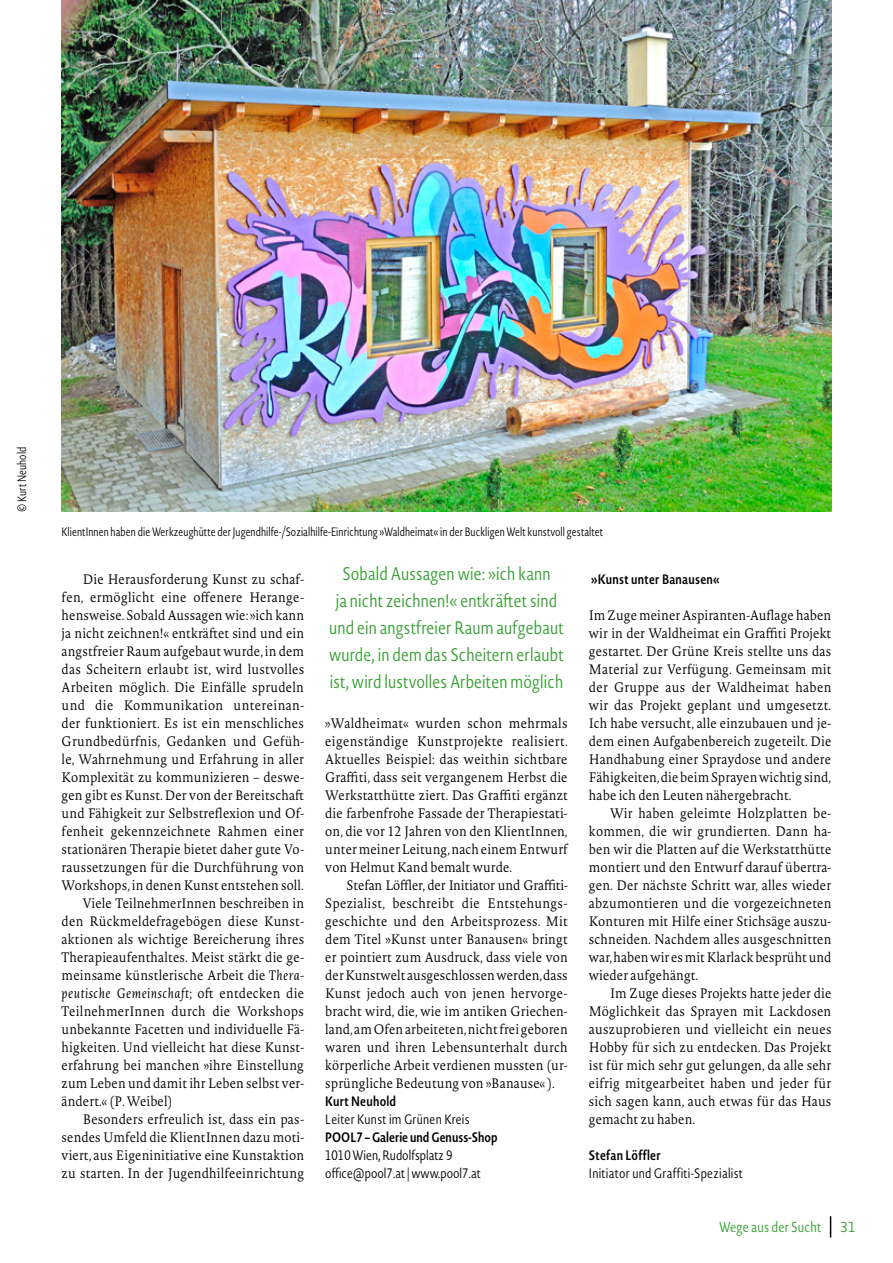
<style>
.page{position:relative;width:893px;height:1263px;background:#fff}
.page>*{position:absolute;margin:0;border:0;box-sizing:border-box;transform-origin:0 0}
.t1{font:300 18px/27px "Novel Sans Cond Pro";letter-spacing:.01em;color:#339e2f;text-align:center}
.t2{font:300 14.25px "Novel Sans Cond Pro";letter-spacing:.01em;color:#339e2f}
.t3{font:300 14.25px "Novel Sans Pro";color:#339e2f}
.t4{font:300 13.5px/18px "Novel Pro";letter-spacing:.015em;color:#000;text-align:justify;scale:.9 1}
.t5{font:300 13.5px/18px "Novel Sans Cond Pro";letter-spacing:.015em;color:#000}
.t6{font:600 13.5px "Novel Sans Cond Pro";letter-spacing:.02em;color:#000}
.t7{font:italic 300 13.5px "Novel Pro";letter-spacing:.04em;color:#000;scale:.9 1}
.t8{font:300 13.5px "Novel Pro";letter-spacing:.035em;color:#000;scale:.9 1}
.t9{font:600 13.5px "Novel Sans Cond Pro";color:#000}
.t10{font:300 12px "Novel Sans Cond Pro";letter-spacing:.01em;color:#000;scale:.93 1}
.s1{font-style:italic}
.s2{font-style:normal}
</style>
<div class="page">
<svg style="left:830px;top:1216px;width:1px;height:21px"></svg>
<img style="left:62px;top:0;width:769px;height:512px">
<p class="t10" style="left:14px;top:512px;width:71px;rotate:-90deg">© Kurt Neuhold</p>
<p class="t10" style="left:62px;top:523px;width:584px">KlientInnen haben die Werkzeughütte der Jugendhilfe-/Sozialhilfe-Einrichtung »Waldheimat« in der Buckligen Welt kunstvoll gestaltet</p>
<p class="t4" style="left:83px;top:569px;width:247px">Die Herausforderung Kunst zu schaf-</p>
<p class="t4" style="left:62px;top:587px;width:271px">fen, ermöglicht eine offenere Herange-</p>
<p class="t4" style="left:62px;top:605px;width:271px">hensweise. Sobald Aussagen wie: »ich kann</p>
<p class="t4" style="left:62px;top:623px;width:271px">ja nicht zeichnen!« entkräftet sind und ein</p>
<p class="t4" style="left:62px;top:641px;width:271px">angstfreier Raum aufgebaut wurde, in dem</p>
<p class="t4" style="left:62px;top:659px;width:271px">das Scheitern erlaubt ist, wird lustvolles</p>
<p class="t4" style="left:62px;top:677px;width:271px">Arbeiten möglich. Die Einfälle sprudeln</p>
<p class="t8" style="left:62px;top:695px;width:271px">und die Kommunikation untereinan-</p>
<p class="t4" style="left:62px;top:713px;width:271px">der funktioniert. Es ist ein menschliches</p>
<p class="t4" style="left:62px;top:731px;width:271px">Grundbedürfnis, Gedanken und Gefüh-</p>
<p class="t4" style="left:62px;top:749px;width:271px">le, Wahrnehmung und Erfahrung in aller</p>
<p class="t4" style="left:62px;top:767px;width:271px">Komplexität zu kommunizieren – deswe-</p>
<p class="t4" style="left:62px;top:785px;width:271px">gen gibt es Kunst. Der von der Bereitschaft</p>
<p class="t4" style="left:62px;top:803px;width:271px">und Fähigkeit zur Selbstreflexion und Of-</p>
<p class="t4" style="left:62px;top:821px;width:271px">fenheit gekennzeichnete Rahmen einer</p>
<p class="t4" style="left:62px;top:839px;width:271px">stationären Therapie bietet daher gute Vo-</p>
<p class="t4" style="left:62px;top:857px;width:271px">raussetzungen für die Durchführung von</p>
<p class="t4" style="left:62px;top:875px;width:271px">Workshops, in denen Kunst entstehen soll.</p>
<p class="t4" style="left:83px;top:893px;width:247px">Viele TeilnehmerInnen beschreiben in</p>
<p class="t4" style="left:62px;top:911px;width:271px">den Rückmeldefragebögen diese Kunst-</p>
<p class="t4" style="left:62px;top:929px;width:271px">aktionen als wichtige Bereicherung ihres</p>
<p class="t4" style="left:62px;top:947px;width:271px">Therapieaufenthaltes. Meist stärkt die ge-</p>
<p class="t4" style="left:62px;top:965px;width:271px">meinsame künstlerische Arbeit die <span class="s1">Thera-</span></p>
<p class="t7" style="left:62px;top:983px;width:271px">peutische Gemeinschaft<span class="s2">; oft entdecken die</span></p>
<p class="t4" style="left:62px;top:1001px;width:271px">TeilnehmerInnen durch die Workshops</p>
<p class="t4" style="left:62px;top:1019px;width:271px">unbekannte Facetten und individuelle Fä-</p>
<p class="t4" style="left:62px;top:1037px;width:271px">higkeiten. Und vielleicht hat diese Kunst-</p>
<p class="t4" style="left:62px;top:1055px;width:271px">erfahrung bei manchen »ihre Einstellung</p>
<p class="t4" style="left:62px;top:1073px;width:271px">zum Leben und damit ihr Leben selbst ver-</p>
<p class="t4" style="left:62px;top:1091px;width:125px">ändert.« (P. Weibel)</p>
<p class="t4" style="left:83px;top:1109px;width:247px">Besonders erfreulich ist, dass ein pas-</p>
<p class="t4" style="left:62px;top:1127px;width:271px">sendes Umfeld die KlientInnen dazu moti-</p>
<p class="t4" style="left:62px;top:1145px;width:271px">viert, aus Eigeninitiative eine Kunstaktion</p>
<p class="t4" style="left:62px;top:1163px;width:271px">zu starten. In der Jugendhilfeeinrichtung</p>
<h1 class="t1" style="left:329px;top:559px;width:236px">Sobald Aussagen wie: »ich kann<br>ja nicht zeichnen!« entkräftet sind und ein angstfreier Raum aufgebaut wurde, in dem das Scheitern erlaubt ist, wird lustvolles Arbeiten möglich</h1>
<p class="t4" style="left:325px;top:713px;width:271px">»Waldheimat« wurden schon mehrmals eigenständige Kunstprojekte realisiert.<br>Aktuelles Beispiel: das weithin sichtbare Graffiti, dass seit vergangenem Herbst die Werkstatthütte ziert. Das Graffiti ergänzt die farbenfrohe Fassade der Therapiestati&shy;on, die vor 12 Jahren von den KlientInnen, unter meiner Leitung, nach einem Entwurf von Helmut Kand bemalt wurde.</p>
<p class="t4" style="left:325px;top:875px;width:271px;text-indent:21px">Stefan Löffler, der Initiator und Graffiti-Spezialist, beschreibt die Entstehungs&shy;geschichte und den Arbeitsprozess. Mit dem Titel »Kunst unter Banausen« bringt er pointiert zum Ausdruck, dass viele von der Kunstwelt ausgeschlossen werden, dass Kunst jedoch auch von jenen hervorge&shy;bracht wird, die, wie im antiken Griechen&shy;land, am Ofen arbeiteten, nicht frei geboren waren und ihren Lebensunterhalt durch körperliche Arbeit verdienen mussten (ur&shy;sprüngliche Bedeutung von »Banause« ).</p>
<p class="t6" style="left:325px;top:1091px;width:72px">Kurt Neuhold</p>
<p class="t5" style="left:325px;top:1110px;width:146px">Leiter Kunst im Grünen Kreis</p>
<p class="t9" style="left:325px;top:1127px;width:174px">POOL7 – Galerie und Genuss-Shop</p>
<p class="t5" style="left:325px;top:1146px;width:157px">1010 Wien, Rudolfsplatz 9 office@pool7.at | www.pool7.at</p>
<p class="t6" style="left:591px;top:569px;width:130px">»Kunst unter Banausen«</p>
<p class="t4" style="left:589px;top:605px;width:271px">Im Zuge meiner Aspiranten-Auflage haben wir in der Waldheimat ein Graffiti Projekt gestartet. Der Grüne Kreis stellte uns das Material zur Verfügung. Gemeinsam mit der Gruppe aus der Waldheimat haben wir das Projekt geplant und umgesetzt.<br>Ich habe versucht, alle einzubauen und je&shy;dem einen Aufgabenbereich zugeteilt. Die Handhabung einer Spraydose und andere Fähigkeiten, die beim Sprayen wichtig sind, habe ich den Leuten nähergebracht.</p>
<p class="t4" style="left:589px;top:803px;width:271px;text-indent:21px">Wir haben geleimte Holzplatten be&shy;kommen, die wir grundierten. Dann ha&shy;ben wir die Platten auf die Werkstatthütte montiert und den Entwurf darauf übertra&shy;gen. Der nächste Schritt war, alles wieder abzumontieren und die vorgezeichneten Konturen mit Hilfe einer Stichsäge auszu&shy;schneiden. Nachdem alles ausgeschnitten war, haben wir es mit Klarlack besprüht und wieder aufgehängt.</p>
<p class="t4" style="left:589px;top:983px;width:271px;text-indent:21px">Im Zuge dieses Projekts hatte jeder die Möglichkeit das Sprayen mit Lackdosen auszuprobieren und vielleicht ein neues Hobby für sich zu entdecken. Das Projekt ist für mich sehr gut gelungen, da alle sehr eifrig mitgearbeitet haben und jeder für sich sagen kann, auch etwas für das Haus gemacht zu haben.</p>
<p class="t6" style="left:589px;top:1145px;width:73px">Stefan Löffler</p>
<p class="t5" style="left:589px;top:1164px;width:155px">Initiator und Graffiti-Spezialist</p>
<p class="t2" style="left:719px;top:1217px;width:104px">Wege aus der Sucht</p>
<p class="t3" style="left:840px;top:1217px;width:18px">31</p>
</div>
